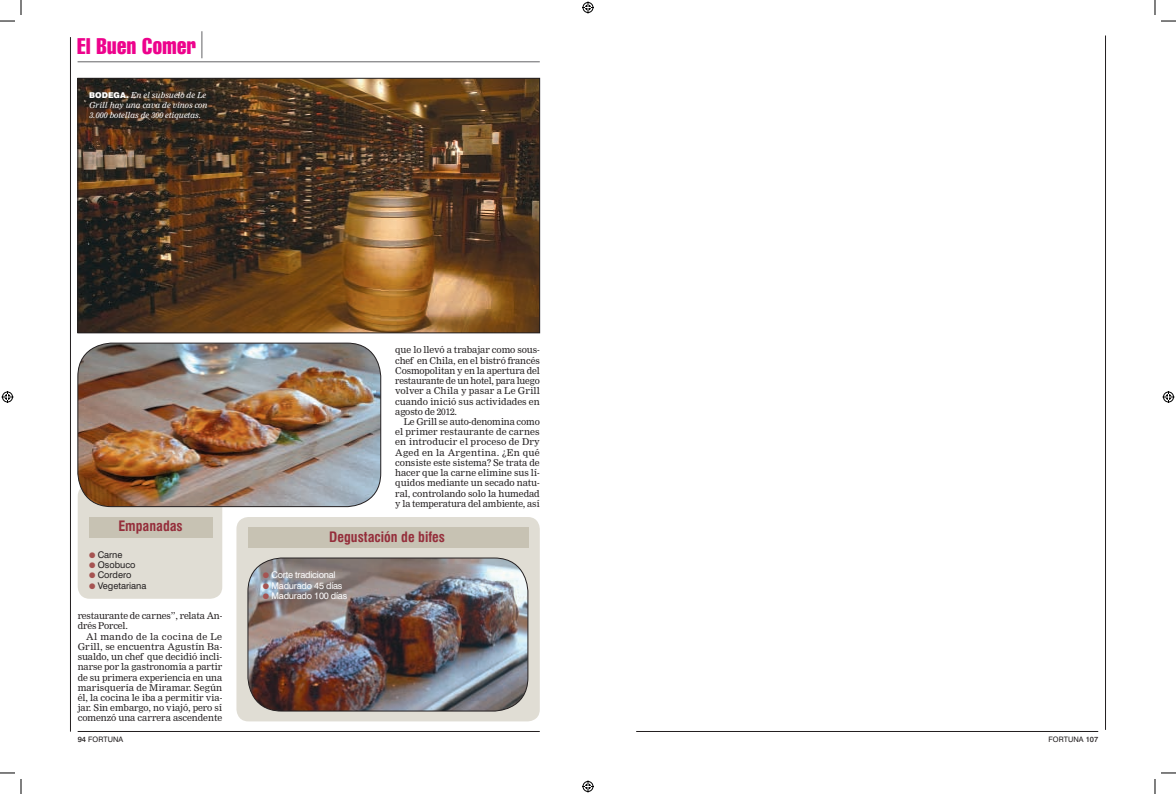
<style>
.page{position:relative;width:1176px;height:794px;background:#fff}
.page>*{position:absolute;margin:0;border:0;box-sizing:border-box;transform-origin:0 0}
.t1{font:extra-condensed 22px "Swiss 911 BT";letter-spacing:.02em;color:#ed028c}
.t2{font:700 condensed 14px "Swiss 721 BT";color:#952e3b}
.t3{font:9.2px/10.2px "Nimrod";letter-spacing:-.01em;color:#231f20;text-align:justify}
.t4{font:9.2px "Swiss 721 BT";letter-spacing:-.025em;color:#fff}
.t5{font:9.2px "Swiss 721 BT";color:#231f20}
.t6{font:italic 8px/10.2px "Nimrod";color:#fff}
.t7{font:7.5px "Swiss 721 BT";color:#231f20}
.s1{font-family:"Swiss 721 BT";font-weight:900;font-style:normal}
.s2{color:#a65452}
.s3{font-weight:500}
</style>
<div class="page">
<hr style="left:78px;top:61px;width:462px;height:1px;background:#636366">
<svg style="left:201px;top:31px;width:1px;height:27px"></svg>
<hr style="left:1105px;top:35px;width:1px;height:694px;background:#231f20">
<hr style="left:636px;top:731px;width:462px;height:1px;background:#231f20">
<hr style="left:78px;top:731px;width:462px;height:1px;background:#231f20">
<hr style="left:70px;top:37px;width:1px;height:694px;background:#231f20">
<img style="left:80px;top:80px;width:458px;height:251px">
<div style="left:78px;top:78px;width:462px;height:255px;border:1px solid #231f20"></div>
<div style="left:236px;top:516px;width:304px;height:205px;background:#e0ddd4;border-radius:12px"></div>
<div style="left:248px;top:527px;width:280px;height:20px;background:#c7c2b3"></div>
<img style="left:248px;top:558px;width:280px;height:152px">
<div style="left:248px;top:557px;width:280px;height:153px;border:1px solid #231f20;border-radius:34px"></div>
<div style="left:78px;top:484px;width:144px;height:114px;background:#e0ddd4;border-radius:12px"></div>
<div style="left:89px;top:516px;width:123px;height:21px;background:#c7c2b3"></div>
<img style="left:78px;top:343px;width:303px;height:163px">
<div style="left:78px;top:343px;width:303px;height:163px;border:1px solid #231f20;border-radius:34px"></div>
<svg style="left:0;top:0;width:22px;height:22px"></svg>
<svg style="left:0;top:772px;width:22px;height:21px"></svg>
<svg style="left:1154px;top:0;width:22px;height:22px"></svg>
<svg style="left:1154px;top:772px;width:22px;height:21px"></svg>
<svg style="left:582px;top:1px;width:12px;height:12px"></svg>
<svg style="left:582px;top:780px;width:12px;height:12px"></svg>
<svg style="left:2px;top:391px;width:12px;height:12px"></svg>
<svg style="left:1162px;top:391px;width:12px;height:12px"></svg>
<h1 class="t1" style="left:77px;top:34px;width:120px">El Buen Comer</h1>
<p class="t6" style="left:89px;top:90px;width:120px"><span class="s1">BODEGA.</span> En el subsuelo de Le<br>Grill hay una cava de vinos con<br>3.000 botellas de 300 etiquetas.</p>
<h2 class="t2" style="left:118px;top:517px;width:66px">Empanadas</h2>
<p class="t5" style="left:89px;top:548px;width:35px"><span class="s2">●</span> Carne</p>
<p class="t5" style="left:89px;top:559px;width:48px"><span class="s2">●</span> Osobuco</p>
<p class="t5" style="left:89px;top:569px;width:44px"><span class="s2">●</span> Cordero</p>
<p class="t5" style="left:89px;top:579px;width:59px"><span class="s2">●</span> Vegetariana</p>
<p class="t3" style="left:78px;top:610px;width:146px">restaurante de carnes”, relata An&shy;drés Porcel.</p>
<p class="t3" style="left:78px;top:631px;width:146px;text-indent:9px">Al mando de la cocina de Le Grill, se encuentra Agustín Ba&shy;sualdo, un chef que decidió incli&shy;narse por la gastronomía a partir de su primera experiencia en una marisquería de Miramar. Según él, la cocina le iba a permitir via&shy;jar. Sin embargo, no viajó, pero sí comenzó una carrera ascendente</p>
<p class="t3" style="left:395px;top:345px;width:146px">que lo llevó a trabajar como sous&shy;chef en Chila, en el bistró francés Cosmopolitan y en la apertura del restaurante de un hotel, para luego volver a Chila y pasar a Le Grill cuando inició sus actividades en agosto de 2012.</p>
<p class="t3" style="left:395px;top:416px;width:146px;text-indent:9px">Le Grill se auto-denomina como el primer restaurante de carnes en introducir el proceso de Dry Aged en la Argentina. ¿En qué consiste este sistema? Se trata de hacer que la carne elimine sus lí&shy;quidos mediante un secado natu&shy;ral, controlando solo la humedad y la temperatura del ambiente, así</p>
<h2 class="t2" style="left:329px;top:528px;width:117px">Degustación de bifes</h2>
<p class="t4" style="left:263px;top:569px;width:74px"><span class="s2">●</span> Corte tradicional</p>
<p class="t4" style="left:263px;top:579px;width:81px"><span class="s2">●</span> Madurado 45 días</p>
<p class="t4" style="left:263px;top:589px;width:86px"><span class="s2">●</span> Madurado 100 días</p>
<p class="t7" style="left:78px;top:734px;width:47px"><span class="s3">94</span> FORTUNA</p>
<p class="t7" style="left:1048px;top:734px;width:51px">FORTUNA <span class="s3">107</span></p>
</div>
